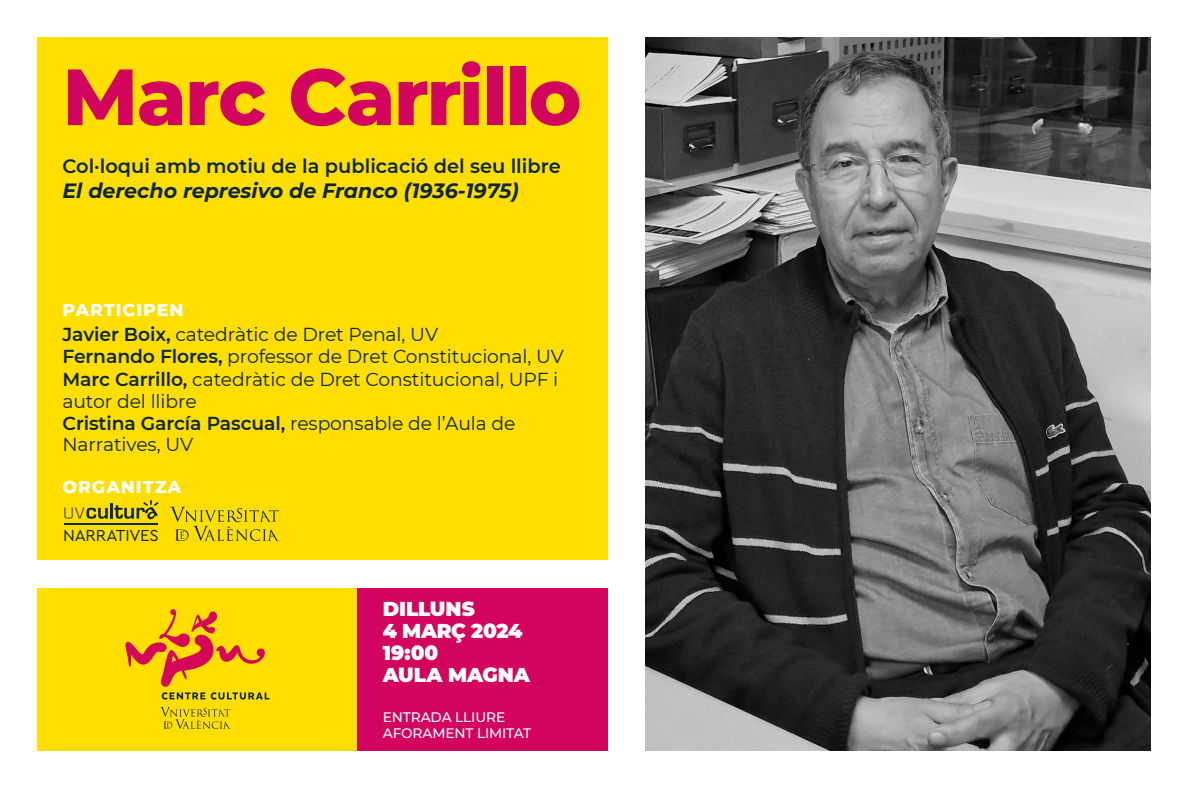
<style>
.page{position:relative;width:1188px;height:788px;background:#fff}
.page>*{position:absolute;margin:0;border:0;box-sizing:border-box;transform-origin:0 0}
.t1{font:800 79.38px "Montserrat";letter-spacing:-.02em;color:#d3045e}
.t2{font:italic 700 20.62px "Montserrat";color:#0d2638}
.t3{font:900 20px/21.9px "Montserrat";letter-spacing:-.01em;color:#fff}
.t4{font:600 19.38px "Montserrat";color:#0d2638}
.t5{font:18.75px/22.1px "Montserrat";letter-spacing:-.005em;color:#0d2638}
.t6{font:800 17.5px "Montserrat";letter-spacing:.05em;color:#fff}
.t7{font:16.75px "Cera Basic";letter-spacing:-.015em;color:#0d2638}
.t8{font:500 13.75px/16.5px "Montserrat";letter-spacing:-.01em;color:#fff}
.s1{font-weight:600}
</style>
<div class="page">
<div style="left:38px;top:38px;width:570px;height:521px;background:#ffde00"></div>
<div style="left:38px;top:587px;width:319px;height:163px;background:#ffde00"></div>
<div style="left:357px;top:587px;width:251px;height:163px;background:#d3045e"></div>
<hr style="left:110px;top:503px;width:3px;height:15px;background:#0d2638">
<svg style="left:114px;top:500px;width:44px;height:19px"></svg>
<svg style="left:64px;top:507px;width:44px;height:11px"></svg>
<hr style="left:64px;top:523px;width:94px;height:1px;background:#0d2638">
<svg style="left:170px;top:507px;width:109px;height:34px"></svg>
<img style="left:645px;top:38px;width:505px;height:712px">
<svg style="left:125px;top:609px;width:140px;height:77px"></svg>
<svg style="left:160px;top:707px;width:70px;height:22px"></svg>
<svg style="left:162px;top:692px;width:43px;height:7px"></svg>
<svg style="left:211px;top:692px;width:58px;height:7px"></svg>
<h1 class="t1" style="left:62px;top:39px;width:520px">Marc Carrillo</h1>
<p class="t4" style="left:62px;top:152px;width:500px">Col·loqui amb motiu de la publicació del seu llibre</p>
<p class="t2" style="left:62px;top:175px;width:458px">El derecho represivo de Franco (1936-1975)</p>
<p class="t6" style="left:62px;top:297px;width:122px">PARTICIPEN</p>
<p class="t5" style="left:62px;top:322px;width:503px"><span class="s1">Javier Boix,</span> catedràtic de Dret Penal, UV<br><span class="s1">Fernando Flores,</span> professor de Dret Constitucional, UV <span class="s1">Marc Carrillo,</span> catedràtic de Dret Constitucional, UPF i autor del llibre<br><span class="s1">Cristina García Pascual,</span> responsable de l’Aula de Narratives, UV</p>
<p class="t6" style="left:62px;top:474px;width:120px">ORGANITZA</p>
<p class="t7" style="left:63px;top:525px;width:97px">NARRATIVES</p>
<p class="t3" style="left:383px;top:596px;width:149px">DILLUNS<br>4 MARÇ 2024<br>19:00<br>AULA MAGNA</p>
<p class="t8" style="left:383px;top:707px;width:150px">ENTRADA LLIURE<br>AFORAMENT LIMITAT</p>
</div>
